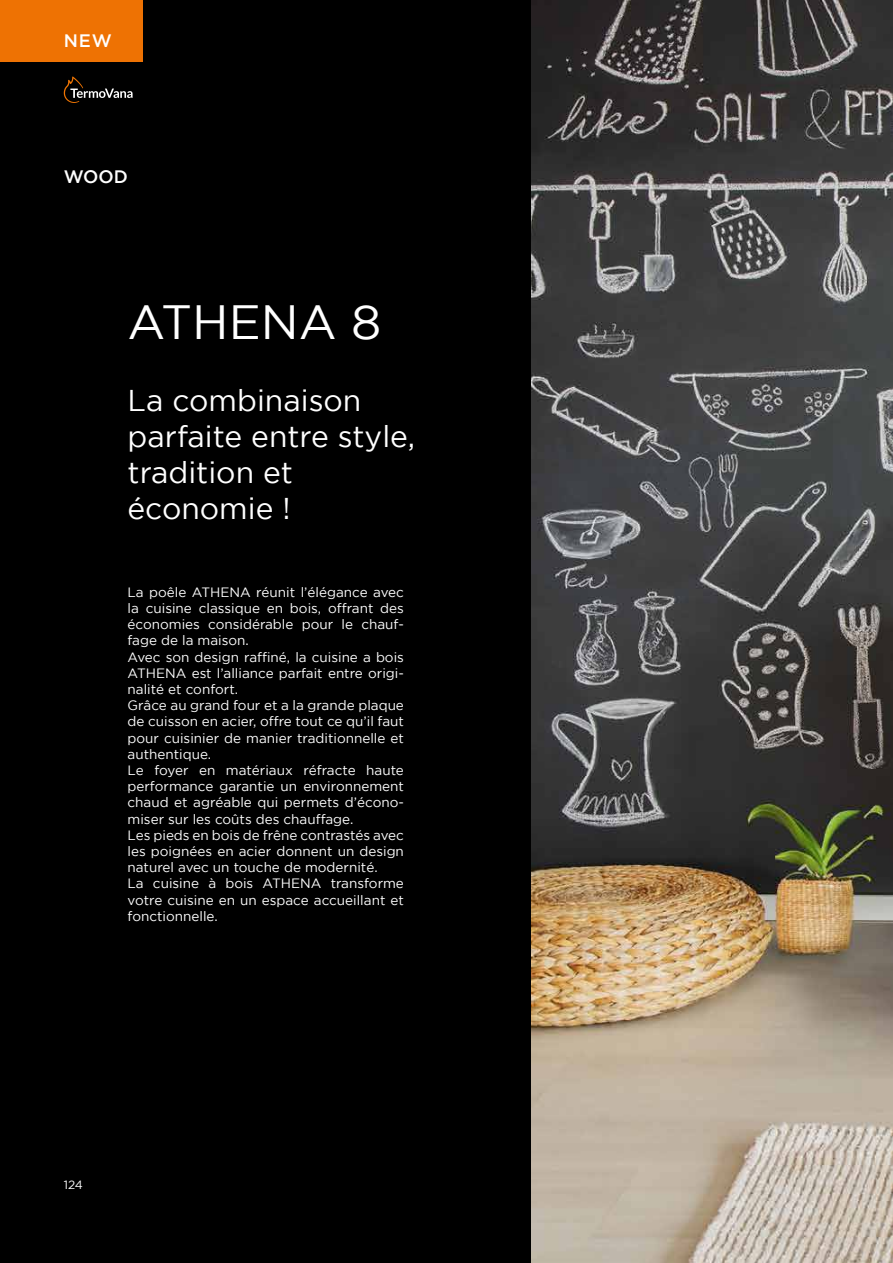
<style>
.page{position:relative;width:893px;height:1263px;background:#000}
.page>*{position:absolute;margin:0;border:0;box-sizing:border-box;transform-origin:0 0}
.t1{font:48px "Gotham";color:#fff}
.t2{font:30px/36px "Gotham";color:#fff}
.t3{font:500 18px "Gotham";color:#fff}
.t4{font:13.5px/16.2px "Gotham";color:#fff}
.t5{font:12px "Gotham";color:#fff}
</style>
<div class="page">
<img style="left:531px;top:0;width:362px;height:1263px">
<div style="left:0;top:0;width:142px;height:62px;background:#ee7203"></div>
<svg style="left:64px;top:77px;width:69px;height:26px"></svg>
<h3 class="t3" style="left:64px;top:31px;width:50px">NEW</h3>
<h3 class="t3" style="left:64px;top:167px;width:66px">WOOD</h3>
<h1 class="t1" style="left:128px;top:296px;width:255px">ATHENA 8</h1>
<h2 class="t2" style="left:128px;top:382px;width:289px">La combinaison parfaite entre style, tradition et économie !</h2>
<p class="t4" style="left:128px;top:584px;width:278px">La poêle ATHENA réunit l’élégance avec la cuisine classique en bois, offrant des économies considérable pour le chauf&shy;fage de la maison.<br>Avec son design raffiné, la cuisine a bois ATHENA est l’alliance parfait entre origi&shy;nalité et confort.<br>Grâce au grand four et a la grande plaque de cuisson en acier, offre tout ce qu’il faut pour cuisinier de manier traditionnelle et authentique.<br>Le foyer en matériaux réfracte haute performance garantie un environnement chaud et agréable qui permets d’écono&shy;miser sur les coûts des chauffage.<br>Les pieds en bois de frêne contrastés avec les poignées en acier donnent un design naturel avec un touche de modernité.<br>La cuisine à bois ATHENA transforme votre cuisine en un espace accueillant et fonctionnelle.</p>
<p class="t5" style="left:64px;top:1178px;width:21px">124</p>
</div>
